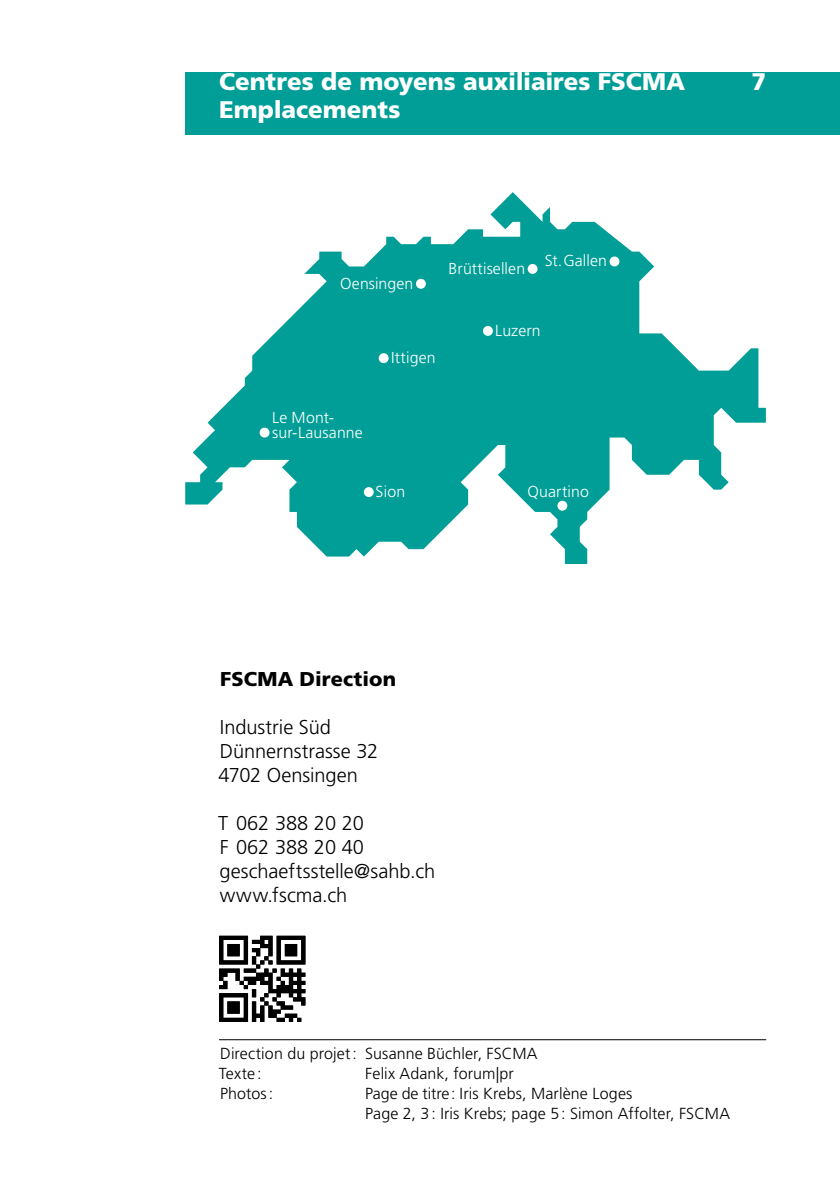
<style>
.page{position:relative;width:840px;height:1191px;background:#fff}
.page>*{position:absolute;margin:0;border:0;box-sizing:border-box;transform-origin:0 0}
.t1{font:900 24px/28px "Frutiger LT Std";color:#fff}
.t2{font:300 20px/24px "Frutiger LT Std";color:#000}
.t3{font:900 20px "Frutiger LT Std";letter-spacing:.005em;color:#000}
.t4{font:300 16px/20px "Frutiger LT Std";letter-spacing:.01em;color:#000}
.t5{font:300 15.8px/14.8px "Frutiger LT Std";letter-spacing:.005em;color:#fff}
</style>
<div class="page">
<div style="left:185px;top:72px;width:654px;height:62px;background:#009e96"></div>
<svg style="left:185px;top:192px;width:580px;height:372px;fill:#009e96"></svg>
<div style="left:259px;top:427px;width:10px;height:10px;background:#fff;border-radius:50%"></div>
<div style="left:363px;top:487px;width:10px;height:10px;background:#fff;border-radius:50%"></div>
<div style="left:378px;top:353px;width:10px;height:10px;background:#fff;border-radius:50%"></div>
<div style="left:482px;top:326px;width:10px;height:10px;background:#fff;border-radius:50%"></div>
<div style="left:557px;top:501px;width:10px;height:10px;background:#fff;border-radius:50%"></div>
<div style="left:527px;top:264px;width:10px;height:10px;background:#fff;border-radius:50%"></div>
<div style="left:609px;top:256px;width:10px;height:10px;background:#fff;border-radius:50%"></div>
<div style="left:415px;top:279px;width:10px;height:10px;background:#fff;border-radius:50%"></div>
<svg style="left:219px;top:935px;width:86px;height:87px"></svg>
<hr style="left:219px;top:1039px;width:546px;height:1px;background:#000">
<h1 class="t1" style="left:219px;top:67px;width:467px">Centres de moyens auxiliaires FSCMA<br>Emplacements</h1>
<p class="t5" style="left:340px;top:276px;width:75px">Oensingen</p>
<p class="t5" style="left:391px;top:350px;width:46px">Ittigen</p>
<p class="t5" style="left:448px;top:261px;width:78px">Brüttisellen</p>
<p class="t5" style="left:544px;top:254px;width:64px">St. Gallen</p>
<p class="t5" style="left:495px;top:323px;width:47px">Luzern</p>
<p class="t5" style="left:272px;top:410px;width:92px">Le Mont&shy;sur-Lausanne</p>
<p class="t5" style="left:375px;top:484px;width:31px">Sion</p>
<p class="t5" style="left:527px;top:484px;width:63px">Quartino</p>
<h1 class="t1" style="left:751px;top:67px;width:16px">7</h1>
<p class="t3" style="left:220px;top:667px;width:177px">FSCMA Direction</p>
<p class="t2" style="left:218px;top:716px;width:161px">Industrie Süd<br>Dünnernstrasse 32<br>4702 Oensingen</p>
<p class="t2" style="left:218px;top:812px;width:219px">T 062 388 20 20<br>F 062 388 20 40 geschaeftsstelle@sahb.ch www.fscma.ch</p>
<p class="t4" style="left:218px;top:1043px;width:320px">Direction du projet: Susanne Büchler, FSCMA<br>Texte:</p>
<p class="t4" style="left:365px;top:1063px;width:150px">Felix Adank, forum|pr</p>
<p class="t4" style="left:220px;top:1083px;width:55px">Photos:</p>
<p class="t4" style="left:365px;top:1083px;width:366px">Page de titre: Iris Krebs, Marlène Loges<br>Page 2, 3: Iris Krebs; page 5: Simon Affolter, FSCMA</p>
</div>
